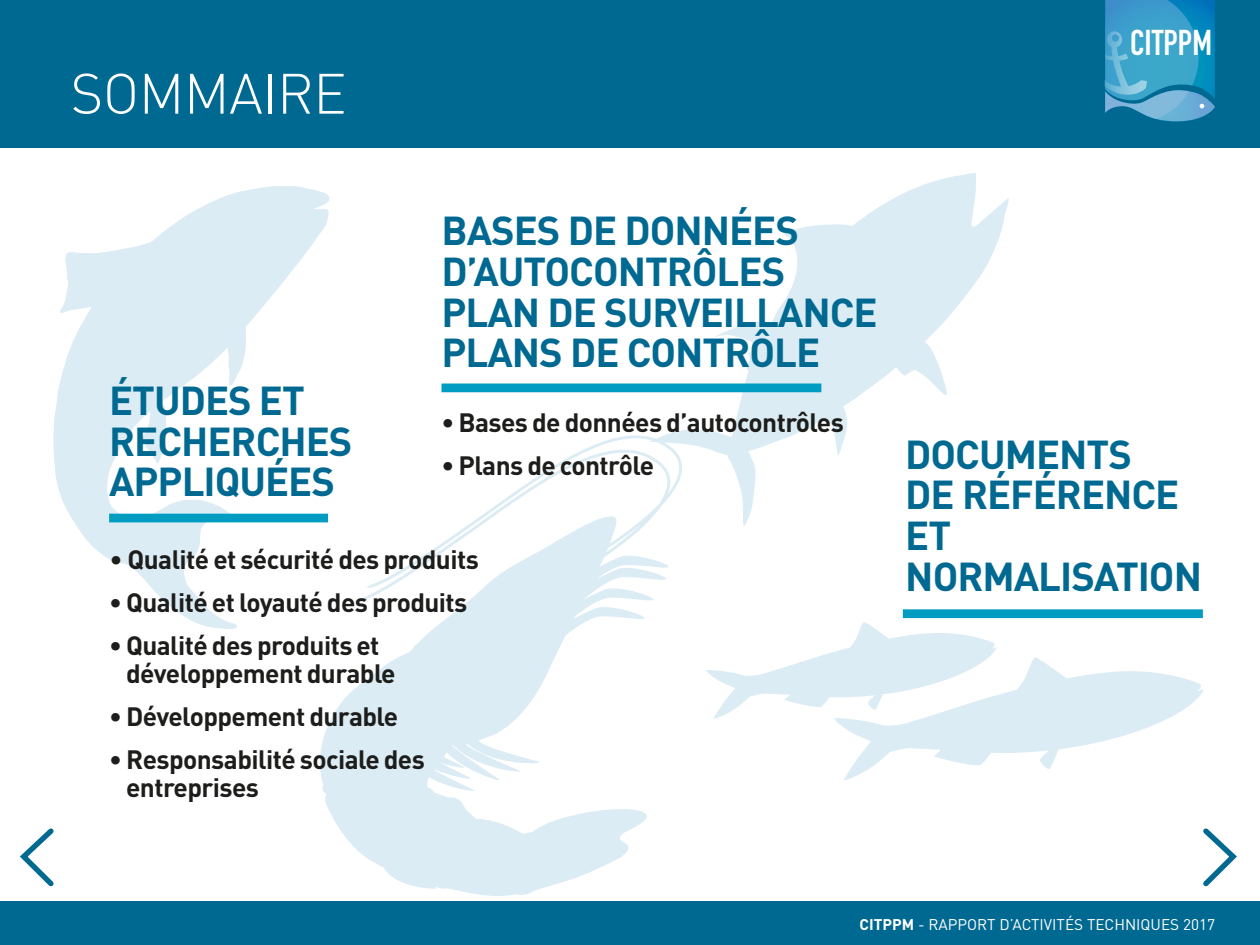
<style>
.page{position:relative;width:1260px;height:945px;background:#fff}
.page>*{position:absolute;margin:0;border:0;box-sizing:border-box;transform-origin:0 0}
.t1{font:300 56px "DIN";letter-spacing:-.01em;color:#fff}
.t2{font:700 39.9px/40.6px "DIN";letter-spacing:-.025em;color:#006991}
.t3{font:35.35px "DIN Engschrift";color:#fff}
.t4{font:700 26.25px/28px "DIN";letter-spacing:-.02em;color:#1d1d1b}
.t5{font:15.4px "DIN";color:#fff}
.s1{font-weight:400}
.s2{font-weight:700}
</style>
<div class="page">
<div style="left:0;top:0;width:1260px;height:148px;background:#006991"></div>
<svg style="left:650px;top:173px;width:359px;height:353px"></svg>
<svg style="left:706px;top:622px;width:497px;height:159px"></svg>
<svg style="left:320px;top:414px;width:363px;height:482px"></svg>
<svg style="left:54px;top:186px;width:276px;height:443px"></svg>
<div style="left:109px;top:514px;width:219px;height:8px;background:#009cc1"></div>
<div style="left:441px;top:384px;width:380px;height:8px;background:#009cc1"></div>
<div style="left:903px;top:609px;width:300px;height:9px;background:#009cc1"></div>
<svg style="left:1203px;top:828px;width:34px;height:59px"></svg>
<svg style="left:20px;top:828px;width:34px;height:59px"></svg>
<svg style="left:1105px;top:0;width:110px;height:122px;background:#399cc5"></svg>
<div style="left:0;top:901px;width:1260px;height:44px;background:#006991"></div>
<h1 class="t1" style="left:70px;top:59px;width:278px">SOMMAIRE</h1>
<h3 class="t3" style="left:1130px;top:22px;width:83px">CITPPM</h3>
<h2 class="t2" style="left:109px;top:379px;width:245px">ÉTUDES ET<br>RECHERCHES<br>APPLIQUÉES</h2>
<h2 class="t2" style="left:441px;top:209px;width:438px">BASES DE DONNÉES<br>D’AUTOCONTRÔLES<br>PLAN DE SURVEILLANCE<br>PLANS DE CONTRÔLE</h2>
<p class="t4" style="left:441px;top:408px;width:404px">• Bases de données d’autocontrôles</p>
<p class="t4" style="left:441px;top:451px;width:214px">• Plans de contrôle</p>
<p class="t4" style="left:109px;top:544px;width:371px"><span class="s1">•</span> Qualité et sécurité des produits</p>
<p class="t4" style="left:109px;top:587px;width:360px">• Qualité et loyauté des produits</p>
<p class="t4" style="left:126px;top:630px;width:271px;text-indent:-17px">• Qualité des produits et développement durable</p>
<p class="t4" style="left:109px;top:701px;width:291px">• Développement durable</p>
<p class="t4" style="left:126px;top:744px;width:300px;text-indent:-17px">• Responsabilité sociale des entreprises</p>
<h2 class="t2" style="left:905px;top:432px;width:298px">DOCUMENTS<br>DE RÉFÉRENCE<br>ET<br>NORMALISATION</h2>
<p class="t5" style="left:860px;top:914px;width:357px"><span class="s2">CITPPM</span> - RAPPORT D’ACTIVITÉS TECHNIQUES 2017</p>
</div>
